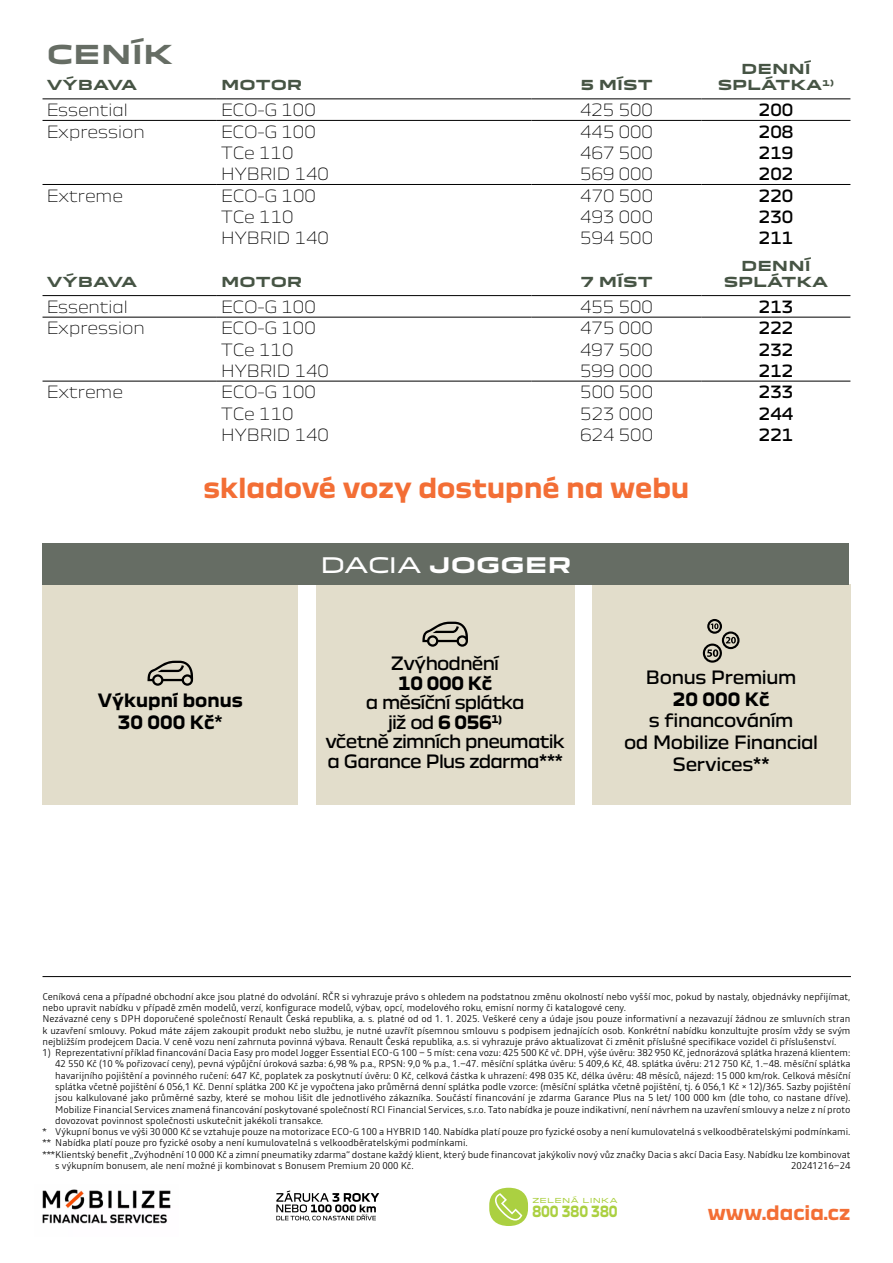
<style>
.page{position:relative;width:893px;height:1263px;background:#fff}
.page>*{position:absolute;margin:0;border:0;box-sizing:border-box;transform-origin:0 0}
.t1{font:700 27px "Dacia Block";color:#f36e35}
.t2{font:700 25.5px "Dacia Block Extended";color:#666d64}
.t3{font:700 21px "Dacia Block Extended";color:#fff}
.t4{font:700 19.5px "Dacia Block";color:#f36e35}
.t5{font:18px/19.5px "Dacia Block";letter-spacing:-.035em;color:#000;text-align:center}
.t6{font:700 18px/21.6px "Dacia Block";color:#000;text-align:center}
.t7{font:300 16.5px "Dacia Block";color:#000}
.t8{font:16.5px "Dacia Block";color:#000}
.t9{font:700 15px "Dacia Block";color:#abd041;scale:.83 1}
.t10{font:700 13.5px/16.2px "Dacia Block Extended";color:#465444}
.t11{font:300 9.75px/11.2px "Read";color:#000}
.t12{font:6.75px "Dacia Block Extended";letter-spacing:.055em;color:#abd041}
.s1{font-weight:400}
.s2{font-weight:700}
</style>
<div class="page">
<hr style="left:43px;top:976px;width:808px;height:1px;background:#000">
<hr style="left:43px;top:98px;width:174px;height:1px;background:#000">
<hr style="left:217px;top:98px;width:314px;height:1px;background:#000">
<hr style="left:531px;top:98px;width:171px;height:1px;background:#000">
<hr style="left:702px;top:98px;width:148px;height:1px;background:#000">
<hr style="left:43px;top:120px;width:174px;height:1px;background:#000">
<hr style="left:217px;top:120px;width:314px;height:1px;background:#000">
<hr style="left:531px;top:120px;width:171px;height:1px;background:#000">
<hr style="left:702px;top:120px;width:148px;height:1px;background:#000">
<hr style="left:43px;top:184px;width:174px;height:1px;background:#000">
<hr style="left:217px;top:184px;width:314px;height:1px;background:#000">
<hr style="left:531px;top:184px;width:171px;height:1px;background:#000">
<hr style="left:702px;top:184px;width:148px;height:1px;background:#000">
<hr style="left:43px;top:295px;width:174px;height:1px;background:#000">
<hr style="left:217px;top:295px;width:314px;height:1px;background:#000">
<hr style="left:531px;top:295px;width:171px;height:1px;background:#000">
<hr style="left:702px;top:295px;width:148px;height:1px;background:#000">
<hr style="left:43px;top:317px;width:174px;height:1px;background:#000">
<hr style="left:217px;top:317px;width:314px;height:1px;background:#000">
<hr style="left:531px;top:317px;width:171px;height:1px;background:#000">
<hr style="left:702px;top:317px;width:148px;height:1px;background:#000">
<hr style="left:43px;top:381px;width:174px;height:1px;background:#000">
<hr style="left:217px;top:381px;width:314px;height:1px;background:#000">
<hr style="left:531px;top:381px;width:171px;height:1px;background:#000">
<hr style="left:702px;top:381px;width:148px;height:1px;background:#000">
<svg style="left:489px;top:1188px;width:39px;height:38px"></svg>
<svg style="left:276px;top:1190px;width:103px;height:31px"></svg>
<div style="left:42px;top:585px;width:256px;height:220px;background:#e2ddcb"></div>
<svg style="left:148px;top:661px;width:45px;height:25px"></svg>
<div style="left:592px;top:585px;width:258px;height:220px;background:#e2ddcb"></div>
<svg style="left:703px;top:619px;width:36px;height:44px"></svg>
<div style="left:316px;top:585px;width:258px;height:220px;background:#e2ddcb"></div>
<svg style="left:422px;top:622px;width:46px;height:25px"></svg>
<div style="left:42px;top:543px;width:807px;height:42px;background:#666d64"></div>
<img style="left:42px;top:1189px;width:129px;height:35px">
<h2 class="t2" style="left:47px;top:40px;width:128px">CENÍK</h2>
<h3 class="t10" style="left:741px;top:61px;width:31px">DENNÍ</h3>
<h3 class="t10" style="left:47px;top:78px;width:91px">VÝBAVA</h3>
<h3 class="t10" style="left:221px;top:78px;width:83px">MOTOR</h3>
<h3 class="t10" style="left:580px;top:78px;width:58px">5 MÍST</h3>
<h3 class="t10" style="left:718px;top:78px;width:118px">SPLÁTKA<sup>1)</sup></h3>
<h3 class="t7" style="left:47px;top:97px;width:83px">Essential</h3>
<h3 class="t7" style="left:221px;top:97px;width:96px">ECO-G 100</h3>
<h3 class="t7" style="left:580px;top:97px;width:74px">425 500</h3>
<h3 class="t8" style="left:759px;top:97px;width:36px">200</h3>
<h3 class="t7" style="left:47px;top:119px;width:99px">Expression</h3>
<h3 class="t7" style="left:221px;top:119px;width:96px">ECO-G 100</h3>
<h3 class="t7" style="left:580px;top:119px;width:74px">445 000</h3>
<h3 class="t8" style="left:759px;top:118px;width:36px">208</h3>
<h3 class="t7" style="left:221px;top:140px;width:74px">TCe 110</h3>
<h3 class="t7" style="left:580px;top:140px;width:74px">467 500</h3>
<h3 class="t8" style="left:759px;top:139px;width:36px">219</h3>
<h3 class="t7" style="left:221px;top:161px;width:109px">HYBRID 140</h3>
<h3 class="t7" style="left:580px;top:161px;width:74px">569 000</h3>
<h3 class="t8" style="left:759px;top:161px;width:36px">202</h3>
<h3 class="t7" style="left:47px;top:183px;width:78px">Extreme</h3>
<h3 class="t7" style="left:221px;top:183px;width:96px">ECO-G 100</h3>
<h3 class="t7" style="left:580px;top:183px;width:74px">470 500</h3>
<h3 class="t8" style="left:759px;top:182px;width:36px">220</h3>
<h3 class="t7" style="left:221px;top:204px;width:74px">TCe 110</h3>
<h3 class="t7" style="left:580px;top:204px;width:74px">493 000</h3>
<h3 class="t8" style="left:759px;top:203px;width:36px">230</h3>
<h3 class="t7" style="left:221px;top:225px;width:109px">HYBRID 140</h3>
<h3 class="t7" style="left:580px;top:225px;width:74px">594 500</h3>
<h3 class="t8" style="left:759px;top:225px;width:36px">211</h3>
<h3 class="t10" style="left:47px;top:274px;width:91px">VÝBAVA</h3>
<h3 class="t10" style="left:221px;top:274px;width:83px">MOTOR</h3>
<h3 class="t10" style="left:580px;top:274px;width:58px">7 MÍST</h3>
<h3 class="t10" style="left:724px;top:258px;width:106px;text-indent:18px">DENNÍ<br>SPLÁTKA</h3>
<h3 class="t7" style="left:47px;top:294px;width:83px">Essential</h3>
<h3 class="t7" style="left:221px;top:294px;width:96px">ECO-G 100</h3>
<h3 class="t7" style="left:580px;top:294px;width:74px">455 500</h3>
<h3 class="t8" style="left:759px;top:293px;width:36px">213</h3>
<h3 class="t7" style="left:47px;top:315px;width:99px">Expression</h3>
<h3 class="t7" style="left:221px;top:315px;width:96px">ECO-G 100</h3>
<h3 class="t7" style="left:580px;top:315px;width:74px">475 000</h3>
<h3 class="t8" style="left:759px;top:315px;width:36px">222</h3>
<h3 class="t7" style="left:221px;top:336px;width:74px">TCe 110</h3>
<h3 class="t7" style="left:580px;top:336px;width:74px">497 500</h3>
<h3 class="t8" style="left:759px;top:336px;width:36px">232</h3>
<h3 class="t7" style="left:221px;top:358px;width:109px">HYBRID 140</h3>
<h3 class="t7" style="left:580px;top:358px;width:74px">599 000</h3>
<h3 class="t8" style="left:759px;top:357px;width:36px">212</h3>
<h3 class="t7" style="left:47px;top:379px;width:78px">Extreme</h3>
<h3 class="t7" style="left:221px;top:379px;width:96px">ECO-G 100</h3>
<h3 class="t7" style="left:580px;top:379px;width:74px">500 500</h3>
<h3 class="t8" style="left:759px;top:379px;width:36px">233</h3>
<h3 class="t7" style="left:221px;top:400px;width:74px">TCe 110</h3>
<h3 class="t7" style="left:580px;top:400px;width:74px">523 000</h3>
<h3 class="t8" style="left:759px;top:400px;width:36px">244</h3>
<h3 class="t7" style="left:221px;top:422px;width:109px">HYBRID 140</h3>
<h3 class="t7" style="left:580px;top:422px;width:74px">624 500</h3>
<h3 class="t8" style="left:759px;top:421px;width:36px">221</h3>
<h1 class="t1" style="left:204px;top:473px;width:487px">skladové vozy dostupné na webu</h1>
<h3 class="t6" style="left:98px;top:690px;width:146px">Výkupní bonus<br>30 000 Kč<span class="s1">*</span></h3>
<h3 class="t3" style="left:320px;top:554px;width:253px"><span class="s1">DACIA</span> JOGGER</h3>
<h3 class="t5" style="left:391px;top:654px;width:109px">Zvýhodnění</h3>
<h3 class="t6" style="left:398px;top:673px;width:95px">10 000 Kč</h3>
<h3 class="t5" style="left:325px;top:693px;width:241px">a měsíční splátka<br>již od <span class="s2">6 056</span><sup>1)<br></sup>včetně zimních pneumatik a Garance Plus zdarma***</h3>
<h3 class="t5" style="left:646px;top:668px;width:152px">Bonus Premium</h3>
<h3 class="t6" style="left:673px;top:689px;width:98px">20 000 Kč</h3>
<h3 class="t5" style="left:624px;top:710px;width:196px;line-height:21.6px">s financováním<br>od Mobilize Financial<br>Services**</h3>
<p class="t11" style="left:43px;top:991px;width:809px">Ceníková cena a případné obchodní akce jsou platné do odvolání. RČR si vyhrazuje právo s ohledem na podstatnou změnu okolností nebo vyšší moc, pokud by nastaly, objednávky nepřijímat, nebo upravit nabídku v případě změn modelů, verzí, konfigurace modelů, výbav, opcí, modelového roku, emisní normy či katalogové ceny.<br>Nezávazné ceny s DPH doporučené společností Renault Česká republika, a. s. platné od od 1. 1. 2025. Veškeré ceny a údaje jsou pouze informativní a nezavazují žádnou ze smluvních stran k uzavření smlouvy. Pokud máte zájem zakoupit produkt nebo službu, je nutné uzavřít písemnou smlouvu s podpisem jednajících osob. Konkrétní nabídku konzultujte prosím vždy se svým nejbližším prodejcem Dacia. V ceně vozu není zahrnuta povinná výbava. Renault Česká republika, a.s. si vyhrazuje právo aktualizovat či změnit příslušné specifikace vozidel či příslušenství.</p>
<p class="t11" style="left:43px;top:1047px;width:809px">1) Reprezentativní příklad financování Dacia Easy pro model Jogger Essential ECO-G 100 – 5 míst: cena vozu: 425 500 Kč vč. DPH, výše úvěru: 382 950 Kč, jednorázová splátka hrazená klientem:</p>
<p class="t11" style="left:55px;top:1058px;width:797px">42 550 Kč (10 % pořizovací ceny), pevná výpůjční úroková sazba: 6,98 % p.a., RPSN: 9,0 % p.a., 1.–47. měsíční splátka úvěru: 5 409,6 Kč, 48. splátka úvěru: 212 750 Kč, 1.–48. měsíční splátka</p>
<p class="t11" style="left:55px;top:1069px;width:797px">havarijního pojištění a povinného ručení: 647 Kč, poplatek za poskytnutí úvěru: 0 Kč, celková částka k uhrazení: 498 035 Kč, délka úvěru: 48 měsíců, nájezd: 15 000 km/rok. Celková měsíční</p>
<p class="t11" style="left:55px;top:1081px;width:797px">splátka včetně pojištění 6 056,1 Kč. Denní splátka 200 Kč je vypočtena jako průměrná denní splátka podle vzorce: (měsíční splátka včetně pojištění, tj. 6 056,1 Kč × 12)/365. Sazby pojištění</p>
<p class="t11" style="left:55px;top:1092px;width:797px">jsou kalkulované jako průměrné sazby, které se mohou lišit dle jednotlivého zákazníka. Součástí financování je zdarma Garance Plus na 5 let/ 100 000 km (dle toho, co nastane dříve).</p>
<p class="t11" style="left:55px;top:1103px;width:797px">Mobilize Financial Services znamená financování poskytované společností RCI Financial Services, s.r.o. Tato nabídka je pouze indikativní, není návrhem na uzavření smlouvy a nelze z ní proto</p>
<p class="t11" style="left:55px;top:1114px;width:269px">dovozovat povinnost společnosti uskutečnit jakékoli transakce.</p>
<p class="t11" style="left:43px;top:1126px;width:809px">* Výkupní bonus ve výši 30 000 Kč se vztahuje pouze na motorizace ECO-G 100 a HYBRID 140. Nabídka platí pouze pro fyzické osoby a není kumulovatelná s velkoodběratelskými podmínkami.</p>
<p class="t11" style="left:43px;top:1137px;width:427px">** Nabídka platí pouze pro fyzické osoby a není kumulovatelná s velkoodběratelskými podmínkami.</p>
<p class="t11" style="left:43px;top:1148px;width:809px">***Klientský benefit „Zvýhodnění 10 000 Kč a zimní pneumatiky zdarma“ dostane každý klient, který bude financovat jakýkoliv nový vůz značky Dacia s akcí Dacia Easy. Nabídku lze kombinovat</p>
<p class="t11" style="left:55px;top:1159px;width:360px">s výkupním bonusem, ale není možné ji kombinovat s Bonusem Premium 20 000 Kč.</p>
<p class="t11" style="left:791px;top:1159px;width:61px">20241216–24</p>
<p class="t12" style="left:532px;top:1195px;width:87px">ZELENÁ LINKA</p>
<h3 class="t9" style="left:532px;top:1203px;width:104px">800 380 380</h3>
<h3 class="t4" style="left:708px;top:1202px;width:144px">www.dacia.cz</h3>
</div>
